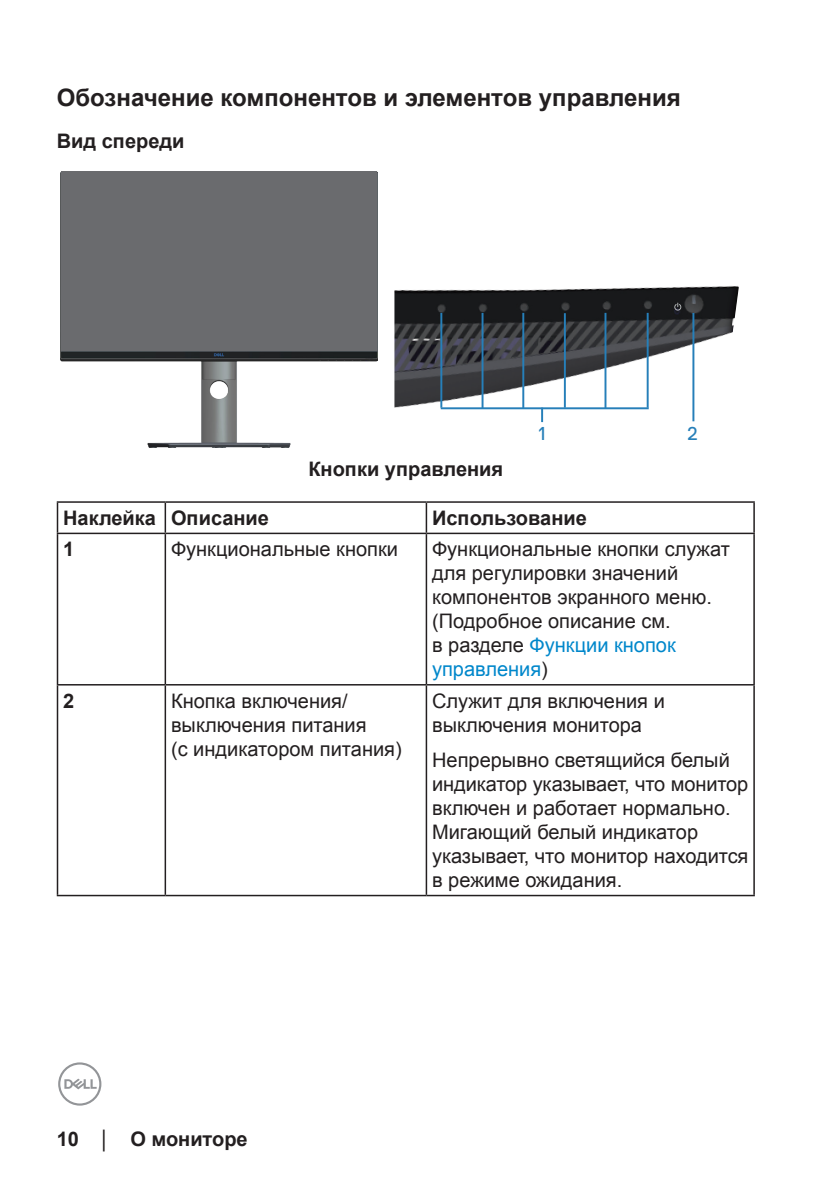
<style>
.page{position:relative;width:840px;height:1191px;background:#fff}
.page>*{position:absolute;margin:0;border:0;box-sizing:border-box;transform-origin:0 0}
.Head2{font:700 24px "Arial";color:#231f20}
.text{font:20px/24px "Arial";color:#231f20}
.text-2{font:700 20px "Arial";color:#231f20}
.text_bold{font:700 20px "Arial";color:#231f20}
.Head3{font:700 20px "Arial";color:#231f20}
.t1{font:18.6px "Dell Replica";color:#267fb9}
.s1{color:#0087cb}
.s2{font-weight:400;font-size:18px}
</style>
<div class="page">
<svg style="left:58px;top:1062px;width:43px;height:43px"></svg>
<img style="left:60px;top:171px;width:317px;height:276px">
<div style="left:61px;top:172px;width:315px;height:179px;background:#6a6b6e"></div>
<img style="left:394px;top:286px;width:345px;height:134px">
<hr style="left:563px;top:313px;width:2px;height:95px;background:#267fb9">
<hr style="left:604px;top:313px;width:2px;height:95px;background:#267fb9">
<hr style="left:646px;top:313px;width:2px;height:94px;background:#267fb9">
<hr style="left:522px;top:313px;width:2px;height:95px;background:#267fb9">
<hr style="left:440px;top:407px;width:208px;height:2px;background:#267fb9">
<svg style="left:541px;top:407px;width:1px;height:15px"></svg>
<hr style="left:692px;top:313px;width:2px;height:108px;background:#267fb9">
<svg style="left:674px;top:303px;width:7px;height:7px"></svg>
<hr style="left:440px;top:313px;width:2px;height:94px;background:#267fb9">
<hr style="left:481px;top:313px;width:2px;height:95px;background:#267fb9">
<hr style="left:57px;top:501px;width:108px;height:2px;background:#231f20">
<svg style="left:57px;top:503px;width:1px;height:29px"></svg>
<hr style="left:165px;top:501px;width:261px;height:2px;background:#231f20">
<hr style="left:164px;top:503px;width:2px;height:29px;background:#231f20">
<hr style="left:426px;top:501px;width:328px;height:2px;background:#231f20">
<hr style="left:425px;top:503px;width:2px;height:29px;background:#231f20">
<svg style="left:753px;top:503px;width:1px;height:29px"></svg>
<hr style="left:57px;top:532px;width:108px;height:2px;background:#231f20">
<hr style="left:57px;top:534px;width:1px;height:150px;background:#231f20">
<hr style="left:165px;top:532px;width:261px;height:2px;background:#231f20">
<hr style="left:164px;top:534px;width:2px;height:150px;background:#231f20">
<hr style="left:426px;top:532px;width:328px;height:2px;background:#231f20">
<hr style="left:425px;top:534px;width:2px;height:150px;background:#231f20">
<hr style="left:753px;top:534px;width:1px;height:150px;background:#231f20">
<hr style="left:57px;top:684px;width:108px;height:1px;background:#231f20">
<hr style="left:57px;top:685px;width:1px;height:209px;background:#231f20">
<hr style="left:165px;top:684px;width:261px;height:1px;background:#231f20">
<hr style="left:164px;top:685px;width:2px;height:209px;background:#231f20">
<hr style="left:426px;top:684px;width:328px;height:1px;background:#231f20">
<hr style="left:425px;top:685px;width:2px;height:209px;background:#231f20">
<hr style="left:753px;top:685px;width:1px;height:209px;background:#231f20">
<hr style="left:57px;top:894px;width:108px;height:2px;background:#231f20">
<hr style="left:165px;top:894px;width:261px;height:2px;background:#231f20">
<hr style="left:426px;top:894px;width:328px;height:2px;background:#231f20">
<p class="Head2" style="left:57px;top:80px;width:625px">Обозначение компонентов и элементов управления</p>
<p class="Head3" style="left:57px;top:127px;width:129px">Вид спереди</p>
<p class="text-2" style="left:308px;top:454px;width:196px">Кнопки управления</p>
<p class="t1" style="left:538px;top:423px;width:9px">1</p>
<p class="t1" style="left:687px;top:423px;width:12px">2</p>
<p class="text_bold" style="left:63px;top:504px;width:94px">Наклейка</p>
<p class="text_bold" style="left:171px;top:504px;width:99px">Описание</p>
<p class="text_bold" style="left:432px;top:504px;width:156px">Использование</p>
<p class="text-2" style="left:63px;top:535px;width:13px">1</p>
<p class="text" style="left:171px;top:537px;width:228px">Функциональные кнопки</p>
<p class="text" style="left:432px;top:537px;width:299px">Функциональные кнопки служат для регулировки значений компонентов экранного меню. (Подробное описание см.<br>в разделе <span class="s1">Функции кнопок управления</span>)</p>
<p class="text-2" style="left:63px;top:686px;width:13px">2</p>
<p class="text" style="left:171px;top:689px;width:232px">Кнопка включения/ выключения питания<br>(с индикатором питания)</p>
<p class="text" style="left:432px;top:689px;width:234px">Служит для включения и выключения монитора</p>
<p class="text" style="left:432px;top:748px;width:318px">Непрерывно светящийся белый индикатор указывает, что монитор включен и работает нормально.<br>Мигающий белый индикатор указывает, что монитор находится в режиме ожидания.</p>
<p class="text-2" style="left:57px;top:1124px;width:192px">10 <span class="s2">│</span> О мониторе</p>
</div>
